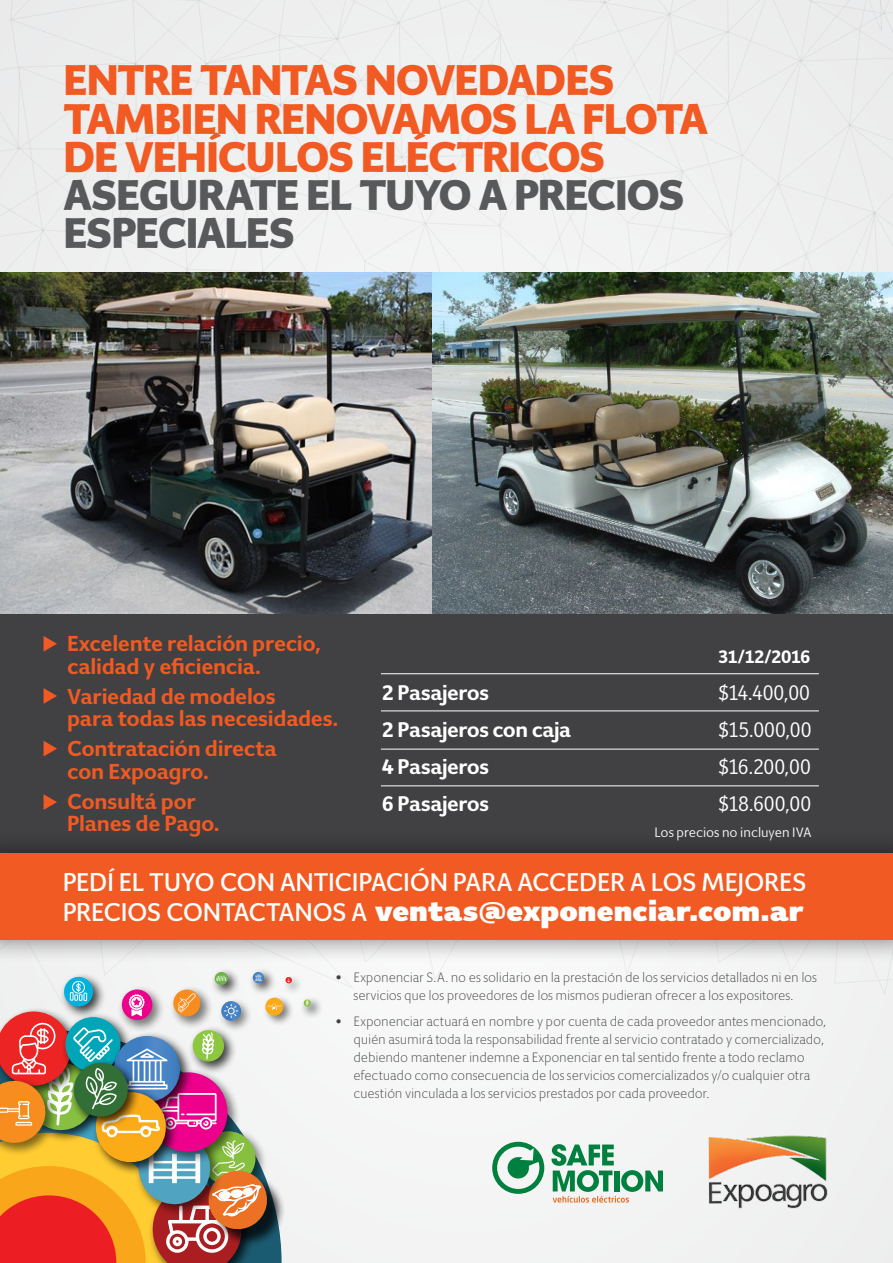
<style>
.page{position:relative;width:893px;height:1263px;background:#f1f1f2}
.page>*{position:absolute;margin:0;border:0;box-sizing:border-box;transform-origin:0 0}
.t1{font:800 42.75px/38.1px "Giacomo";letter-spacing:-.03em;color:#f15a22}
.t2{font:800 42.75px/38.1px "Giacomo";letter-spacing:-.035em;color:#58595b}
.t3{font:900 28.8px "Giacomo";color:#fff}
.t4{font:500 25.5px "Giacomo";letter-spacing:-.015em;color:#fff}
.t5{font:700 21.6px/22.8px "Giacomo";letter-spacing:-.015em;color:#f15a22}
.t6{font:700 21px "Giacomo";letter-spacing:-.025em;color:#fff}
.t7{font:21px "Giacomo";letter-spacing:.005em;color:#fff}
.t8{font:700 18px "Giacomo";letter-spacing:-.045em;color:#fff}
.t9{font:300 13.5px/18px "Giacomo";letter-spacing:-.015em;color:#414042;text-align:center}
.t10{font:13.5px "Giacomo";letter-spacing:-.005em;color:#fff}
.s1{font-weight:500;font-size:25.5px}
</style>
<div class="page">
<div style="left:0;top:613px;width:893px;height:240px;background:#414042"></div>
<hr style="left:381px;top:673px;width:438px;height:1px;background:#fff">
<hr style="left:381px;top:710px;width:438px;height:1px;background:#fff">
<hr style="left:381px;top:749px;width:438px;height:1px;background:#fff">
<hr style="left:381px;top:785px;width:438px;height:1px;background:#fff">
<div style="left:248px;top:967px;width:29px;height:29px;background:#000;opacity:.75"></div>
<div style="left:210px;top:967px;width:31px;height:31px;background:#000;opacity:.75"></div>
<div style="left:282px;top:973px;width:22px;height:22px;background:#000;opacity:.5"></div>
<div style="left:263px;top:995px;width:32px;height:32px;background:#f6f6f7"></div>
<img style="left:0;top:972px;width:292px;height:291px">
<div style="left:299px;top:995px;width:25px;height:24px;background:#000;opacity:.75"></div>
<svg style="left:303px;top:999px;width:8px;height:8px"></svg>
<div style="left:0;top:829px;width:893px;height:135px;background:#000;opacity:.5"></div>
<div style="left:0;top:853px;width:893px;height:87px;background:#f15a22"></div>
<svg style="left:492px;top:1142px;width:52px;height:52px"></svg>
<svg style="left:551px;top:1144px;width:112px;height:58px"></svg>
<img style="left:708px;top:1135px;width:120px;height:74px">
<svg style="left:0;top:0;width:108px;height:810px"></svg>
<img style="left:0;top:272px;width:433px;height:341px">
<img style="left:433px;top:272px;width:460px;height:341px">
<h1 class="t1" style="left:63px;top:62px;width:646px">ENTRE TANTAS NOVEDADES<br>TAMBIEN RENOVAMOS LA FLOTA<br>DE VEHÍCULOS ELÉCTRICOS</h1>
<h1 class="t2" style="left:63px;top:176px;width:623px">ASEGURATE EL TUYO A PRECIOS<br>ESPECIALES</h1>
<h3 class="t5" style="left:67px;top:632px;width:255px">Excelente relación precio, calidad y eficiencia.</h3>
<h3 class="t5" style="left:67px;top:685px;width:273px">Variedad de modelos<br>para todas las necesidades.</h3>
<h3 class="t5" style="left:67px;top:737px;width:211px">Contratación directa con Expoagro.</h3>
<h3 class="t5" style="left:67px;top:790px;width:154px">Consultá por<br>Planes de Pago.</h3>
<h3 class="t8" style="left:718px;top:645px;width:94px">31/12/2016</h3>
<h3 class="t6" style="left:382px;top:679px;width:109px">2 Pasajeros</h3>
<h3 class="t7" style="left:718px;top:680px;width:94px">$14.400,00</h3>
<h3 class="t6" style="left:382px;top:716px;width:191px">2 Pasajeros con caja</h3>
<h3 class="t7" style="left:718px;top:717px;width:95px">$15.000,00</h3>
<h3 class="t6" style="left:382px;top:753px;width:109px">4 Pasajeros</h3>
<h3 class="t7" style="left:718px;top:754px;width:94px">$16.200,00</h3>
<h3 class="t6" style="left:382px;top:790px;width:109px">6 Pasajeros</h3>
<h3 class="t7" style="left:718px;top:791px;width:95px">$18.600,00</h3>
<p class="t10" style="left:654px;top:824px;width:159px">Los precios no incluyen IVA</p>
<h3 class="t4" style="left:63px;top:867px;width:745px">PEDÍ EL TUYO CON ANTICIPACIÓN PARA ACCEDER A LOS MEJORES</h3>
<h2 class="t3" style="left:63px;top:892px;width:743px"><span class="s1">PRECIOS CONTACTANOS A</span> ventas@exponenciar.com.ar</h2>
<p class="t9" style="left:336px;top:969px;width:483px">• Exponenciar S.A. no es solidario en la prestación de los servicios detallados ni en los servicios que los proveedores de los mismos pudieran ofrecer a los expositores.</p>
<p class="t9" style="left:354px;top:1013px;width:474px;text-align:left;text-indent:-18px">• Exponenciar actuará en nombre y por cuenta de cada proveedor antes mencionado, quién asumirá toda la responsabilidad frente al servicio contratado y comercializado, debiendo mantener indemne a Exponenciar en tal sentido frente a todo reclamo efectuado como consecuencia de los servicios comercializados y/o cualquier otra cuestión vinculada a los servicios prestados por cada proveedor.</p>
</div>
